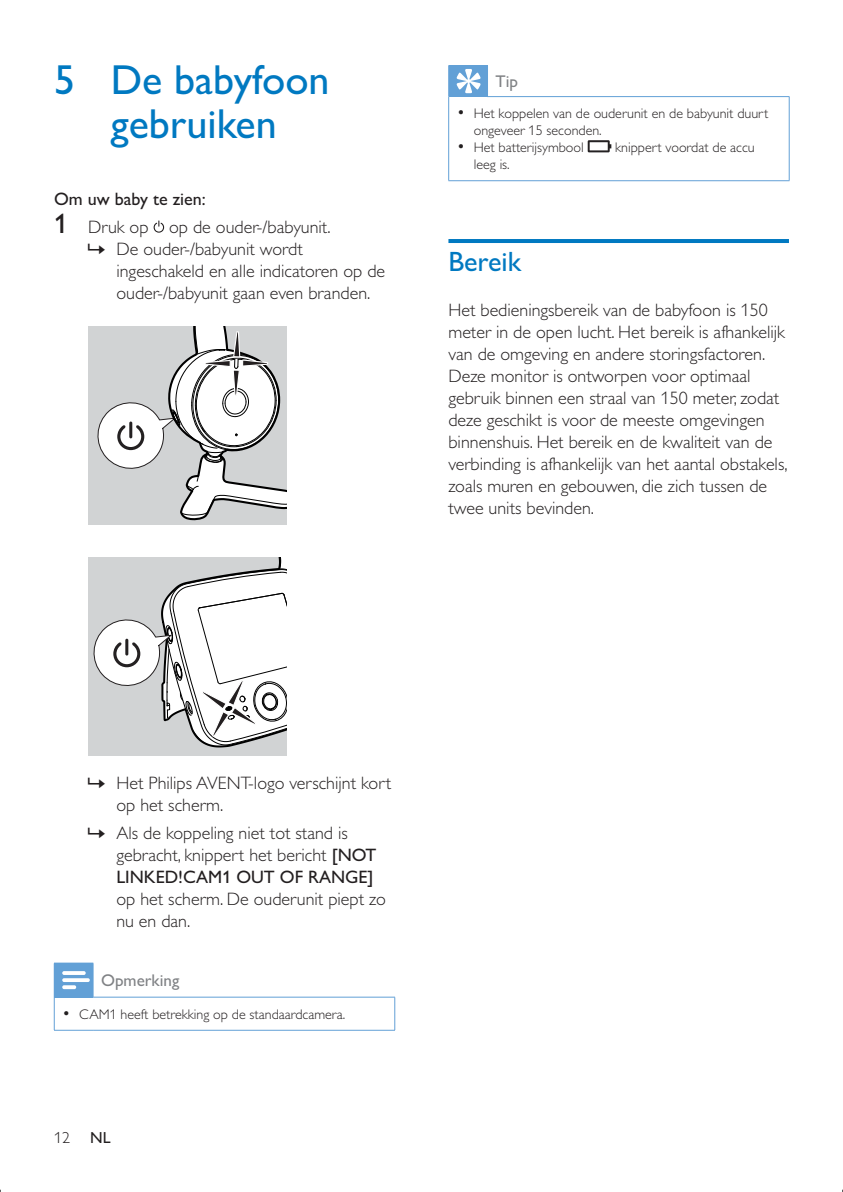
<style>
.page{position:relative;width:843px;height:1192px;background:#fff}
.page>*{position:absolute;margin:0;border:0;box-sizing:border-box;transform-origin:0 0}
.t1{font:42px/44px "Gill Sans Alt One WGL";color:#0079c1;text-align:center}
.t2{font:28px "Gill Sans Alt One WGL";color:#0079c1}
.t3{font:18px/22px "Gill Sans Alt One WGL Light";color:#231f20}
.t4{font:18px "Gill Sans Alt One WGL";color:#231f20}
.t5{font:17px "Gill Sans Alt One WGL";color:#808285}
.t6{font:16px "Gill Sans Alt One WGL Light";color:#231f20}
.t7{font:16px "Gill Sans Alt One WGL";color:#231f20}
.t8{font:14px/17px "Gill Sans Alt One WGL Light";color:#231f20}
.s1{font-family:"Gill Sans Alt One WGL";font-size:28px}
.s2{font-size:17px}
.s3{font-family:"Gill Sans Alt One WGL"}
</style>
<div class="page">
<svg style="left:153px;top:220px;width:11px;height:13px"></svg>
<div style="left:54px;top:963px;width:39px;height:34px;background:#62a0d6"></div>
<hr style="left:54px;top:997px;width:1px;height:33px;background:#62a0d6">
<hr style="left:394px;top:997px;width:1px;height:33px;background:#62a0d6">
<hr style="left:54px;top:1030px;width:39px;height:1px;background:#62a0d6">
<hr style="left:93px;top:1030px;width:302px;height:1px;background:#62a0d6">
<hr style="left:54px;top:962px;width:39px;height:1px;background:#62a0d6">
<hr style="left:93px;top:963px;width:1px;height:34px;background:#62a0d6">
<hr style="left:93px;top:996px;width:302px;height:1px;background:#62a0d6">
<svg style="left:62px;top:971px;width:28px;height:18px"></svg>
<div style="left:88px;top:326px;width:198px;height:198px;background:#d1d3d4"></div>
<svg style="left:97px;top:326px;width:189px;height:195px"></svg>
<div style="left:88px;top:557px;width:198px;height:199px;background:#d1d3d4"></div>
<svg style="left:93px;top:557px;width:193px;height:191px"></svg>
<hr style="left:448px;top:239px;width:340px;height:4px;background:#0079c1">
<div style="left:448px;top:66px;width:39px;height:31px;background:#62a0d6"></div>
<hr style="left:448px;top:97px;width:1px;height:83px;background:#62a0d6">
<hr style="left:788px;top:97px;width:1px;height:83px;background:#62a0d6">
<hr style="left:448px;top:180px;width:341px;height:1px;background:#62a0d6">
<hr style="left:448px;top:65px;width:39px;height:1px;background:#62a0d6">
<hr style="left:487px;top:66px;width:1px;height:30px;background:#62a0d6">
<hr style="left:487px;top:96px;width:302px;height:1px;background:#62a0d6">
<svg style="left:456px;top:69px;width:24px;height:24px"></svg>
<svg style="left:587px;top:140px;width:24px;height:12px"></svg>
<h1 class="t1" style="left:54px;top:62px;width:277px">5 De babyfoon gebruiken</h1>
<p class="t4" style="left:54px;top:193px;width:153px">Om uw baby te zien:</p>
<p class="t3" style="left:116px;top:217px;width:270px;text-indent:-62px"><span class="s1">1</span> Druk op op de ouder-/babyunit.<br>De ouder-/babyunit wordt ingeschakeld en alle indicatoren op de ouder-/babyunit gaan even branden.</p>
<p class="t5" style="left:495px;top:75px;width:24px">Tip</p>
<p class="t8" style="left:473px;top:107px;width:296px;text-indent:-17px"><span class="s2">-</span> Het koppelen van de ouderunit en de babyunit duurt ongeveer 15 seconden.</p>
<p class="t8" style="left:456px;top:141px;width:128px"><span class="s2">-</span> Het batterijsymbool</p>
<p class="t8" style="left:615px;top:141px;width:141px">knippert voordat de accu</p>
<p class="t8" style="left:473px;top:158px;width:37px">leeg is.</p>
<h2 class="t2" style="left:448px;top:252px;width:74px">Bereik</h2>
<p class="t3" style="left:448px;top:301px;width:340px">Het bedieningsbereik van de babyfoon is 150 meter in de open lucht. Het bereik is afhankelijk van de omgeving en andere storingsfactoren.<br>Deze monitor is ontworpen voor optimaal gebruik binnen een straal van 150 meter, zodat deze geschikt is voor de meeste omgevingen binnenshuis. Het bereik en de kwaliteit van de verbinding is afhankelijk van het aantal obstakels, zoals muren en gebouwen, die zich tussen de twee units bevinden.</p>
<p class="t3" style="left:116px;top:774px;width:276px">Het Philips AVENT-logo verschijnt kort op het scherm.</p>
<p class="t3" style="left:116px;top:824px;width:261px">Als de koppeling niet tot stand is gebracht, knippert het bericht <span class="s3">[NOT</span></p>
<p class="t4" style="left:116px;top:870px;width:258px">LINKED!CAM1 OUT OF RANGE]</p>
<p class="t3" style="left:116px;top:890px;width:271px">op het scherm. De ouderunit piept zo nu en dan.</p>
<p class="t5" style="left:101px;top:974px;width:80px">Opmerking</p>
<p class="t8" style="left:62px;top:1007px;width:284px"><span class="s2">-</span> CAM1 heeft betrekking op de standaardcamera.</p>
<p class="t6" style="left:54px;top:1132px;width:17px">12</p>
<p class="t7" style="left:90px;top:1132px;width:22px">NL</p>
</div>
